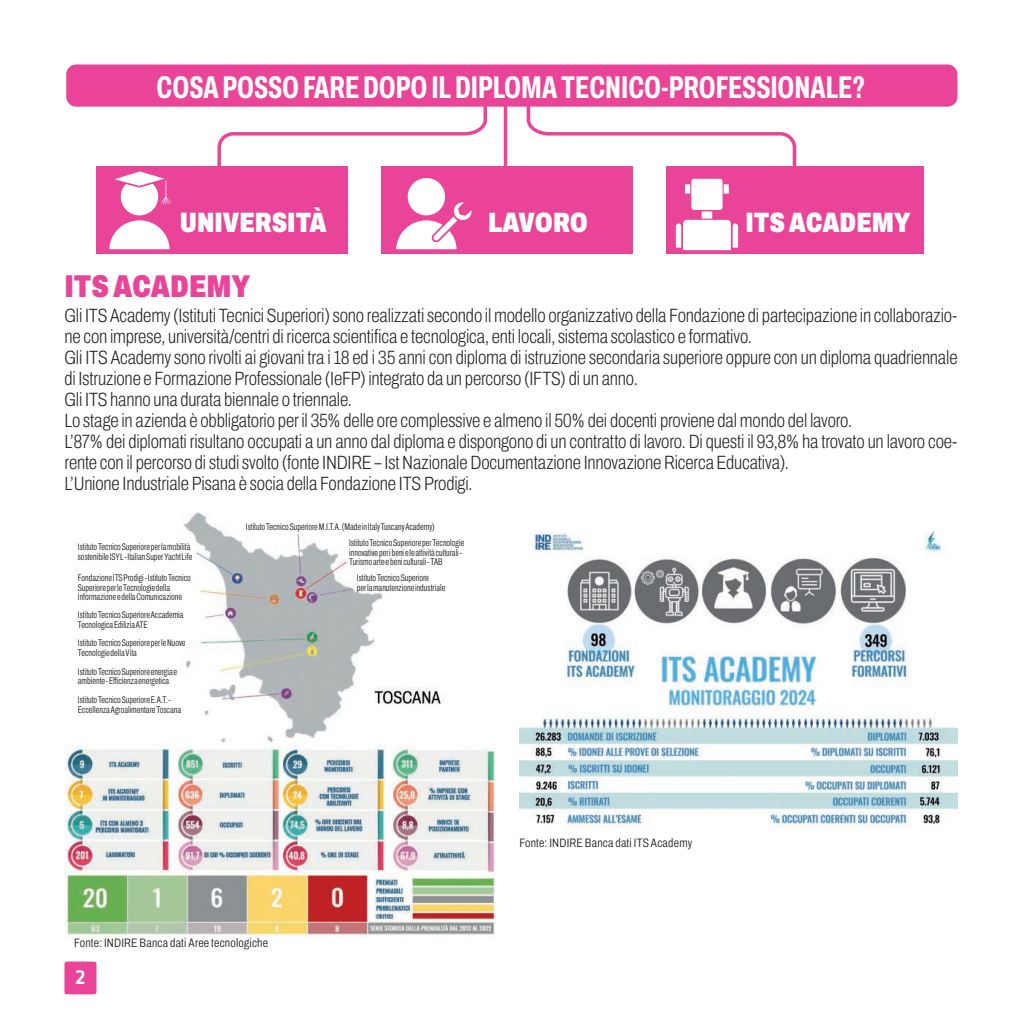
<style>
.page{position:relative;width:1022px;height:1022px;background:#fff}
.page>*{position:absolute;margin:0;border:0;box-sizing:border-box;transform-origin:0 0}
.t1{font:700 extra-condensed 31.5px "Archivo";color:#fff}
.t2{font:900 31.5px "Archivo Condensed";color:#ea4498}
.t3{font:900 28px "Archivo Condensed";color:#fff}
.t4{font:500 21px "Klavika";color:#fff}
.t5{font:200 19.25px/21px "Archivo Condensed";letter-spacing:-.01em;color:#231f20}
.t6{font:300 12.25px "Archivo Condensed";letter-spacing:.02em;color:#231f20}
.t7{font:300 extra-condensed 9.62px/9.6px "Archivo";color:#231f20}
</style>
<div class="page">
<div style="left:64px;top:962px;width:32px;height:32px;background:#ea4498;border-radius:2px"></div>
<img style="left:65px;top:512px;width:430px;height:424px">
<div style="left:66px;top:64px;width:891px;height:43px;background:#ea4498;border-radius:10px"></div>
<div style="left:96px;top:166px;width:251px;height:87px;background:#ea4498"></div>
<div style="left:381px;top:166px;width:251px;height:87px;background:#ea4498"></div>
<div style="left:666px;top:166px;width:257px;height:87px;background:#ea4498"></div>
<svg style="left:216px;top:106px;width:273px;height:65px"></svg>
<hr style="left:504px;top:106px;width:3px;height:61px;background:#ea4498">
<svg style="left:525px;top:106px;width:273px;height:65px"></svg>
<div style="left:120px;top:177px;width:39px;height:39px;background:#fff;border-radius:50%"></div>
<div style="left:119px;top:176px;width:41px;height:41px;border:2px solid #ea4498;border-radius:50%"></div>
<svg style="left:109px;top:220px;width:61px;height:30px"></svg>
<svg style="left:115px;top:171px;width:56px;height:34px"></svg>
<div style="left:407px;top:177px;width:39px;height:39px;background:#fff;border-radius:50%"></div>
<div style="left:406px;top:176px;width:41px;height:41px;border:2px solid #ea4498;border-radius:50%"></div>
<svg style="left:396px;top:201px;width:76px;height:49px"></svg>
<div style="left:691px;top:179px;width:31px;height:31px;background:#fff;border-radius:3px"></div>
<svg style="left:676px;top:220px;width:62px;height:30px;background:#fcedf5"></svg>
<div style="left:702px;top:211px;width:10px;height:8px;background:#fff"></div>
<div style="left:685px;top:184px;width:5px;height:10px;background:#fff"></div>
<div style="left:724px;top:184px;width:5px;height:10px;background:#fff"></div>
<img style="left:519px;top:531px;width:438px;height:299px">
<h1 class="t1" style="left:157px;top:63px;width:710px">COSA POSSO FARE DOPO IL DIPLOMA TECNICO-PROFESSIONALE?</h1>
<h2 class="t3" style="left:180px;top:201px;width:148px">UNIVERSITÀ</h2>
<h2 class="t3" style="left:488px;top:201px;width:101px">LAVORO</h2>
<h2 class="t3" style="left:745px;top:201px;width:166px">ITS ACADEMY</h2>
<h1 class="t2" style="left:64px;top:263px;width:187px">ITS ACADEMY</h1>
<p class="t5" style="left:64px;top:305px;width:895px">Gli ITS Academy (Istituti Tecnici Superiori) sono realizzati secondo il modello organizzativo della Fondazione di partecipazione in collaborazio&shy;ne con imprese, università/centri di ricerca scientifica e tecnologica, enti locali, sistema scolastico e formativo.<br>Gli ITS Academy sono rivolti ai giovani tra i 18 ed i 35 anni con diploma di istruzione secondaria superiore oppure con un diploma quadriennale di Istruzione e Formazione Professionale (IeFP) integrato da un percorso (IFTS) di un anno.<br>Gli ITS hanno una durata biennale o triennale.<br>Lo stage in azienda è obbligatorio per il 35% delle ore complessive e almeno il 50% dei docenti proviene dal mondo del lavoro.<br>L’87% dei diplomati risultano occupati a un anno dal diploma e dispongono di un contratto di lavoro. Di questi il 93,8% ha trovato un lavoro coe&shy;rente con il percorso di studi svolto (fonte INDIRE – Ist Nazionale Documentazione Innovazione Ricerca Educativa).<br>L’Unione Industriale Pisana è socia della Fondazione ITS Prodigi.</p>
<p class="t7" style="left:78px;top:542px;width:116px">Istituto Tecnico Superiore per la mobilità sostenibile ISYL - Italian Super Yacht Life</p>
<p class="t7" style="left:78px;top:573px;width:115px">Fondazione ITS Prodigi - Istituto Tecnico<br>Superiore per le Tecnologie della<br>Informazione e della Comunicazione</p>
<p class="t7" style="left:78px;top:610px;width:107px">Istituto Tecnico Superiore Accademia<br>Tecnologica Edilizia ATE</p>
<p class="t7" style="left:78px;top:638px;width:109px">Istituto Tecnico Superiore per le Nuove<br>Tecnologie della Vita</p>
<p class="t7" style="left:78px;top:667px;width:101px">Istituto Tecnico Superiore energia e ambiente - Efficienza energetica</p>
<p class="t7" style="left:78px;top:695px;width:105px">Istituto Tecnico Superiore E.A.T. -<br>Eccellenza Agroalimentare Toscana</p>
<p class="t7" style="left:246px;top:521px;width:191px">Istituto Tecnico Superiore M.I.T.A. (Made in Italy Tuscany Academy)</p>
<p class="t7" style="left:349px;top:538px;width:117px">Istituto Tecnico Superiore per Tecnologie innovative per i beni e le attività culturali -<br>Turismo arte e beni culturali - TAB</p>
<p class="t7" style="left:357px;top:573px;width:90px">Istituto Tecnico Superiore<br>per la manutenzione industriale</p>
<p class="t6" style="left:74px;top:934px;width:196px">Fonte: INDIRE Banca dati Aree tecnologiche</p>
<p class="t4" style="left:75px;top:965px;width:12px">2</p>
<p class="t6" style="left:519px;top:834px;width:174px">Fonte: INDIRE Banca dati ITS Academy</p>
</div>
